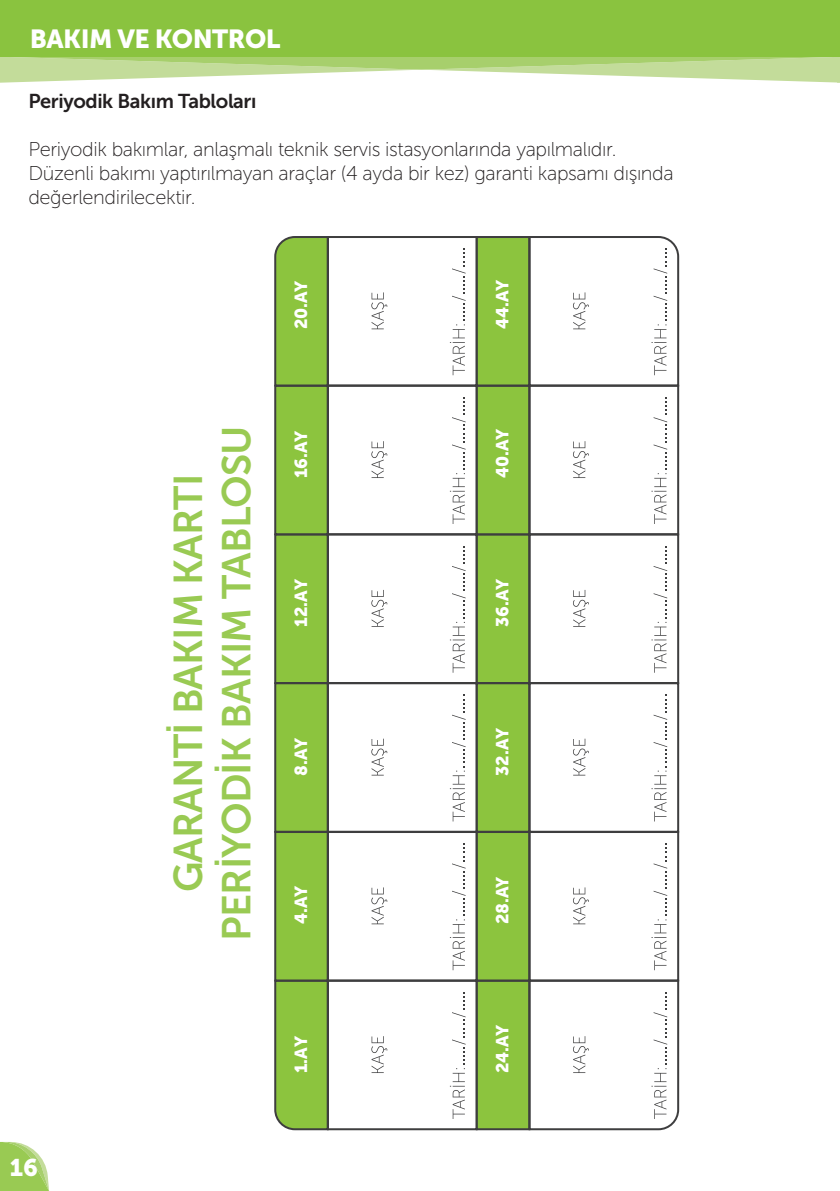
<style>
.page{position:relative;width:840px;height:1191px;background:#fff}
.page>*{position:absolute;margin:0;border:0;box-sizing:border-box;transform-origin:0 0}
.t1{font:40px "Museo Sans 700";letter-spacing:-.02em;color:#99ca53}
.t2{font:26px "Museo Sans 900";letter-spacing:-.02em;color:#fff}
.t3{font:24px "Museo Sans 900";color:#fff}
.t4{font:20px "Museo Sans 100";letter-spacing:-.02em;color:#231f20}
.t5{font:20px "Museo Sans 700";letter-spacing:-.02em;color:#231f20}
.t6{font:17.4px "Museo Sans 900";letter-spacing:-.005em;color:#fff}
</style>
<div class="page">
<svg style="left:0;top:1142px;width:49px;height:49px;background:#acd374"></svg>
<svg style="left:274px;top:981px;width:55px;height:150px;background:#89bd42"></svg>
<div style="left:327px;top:979px;width:150px;height:151px;border:2px solid #3e3e3f"></div>
<svg style="left:371px;top:1036px;width:16px;height:37px"></svg>
<div style="left:274px;top:831px;width:54px;height:150px;background:#8cc43e;border:2px solid #3e3e3f"></div>
<div style="left:327px;top:831px;width:150px;height:150px;border:2px solid #3e3e3f"></div>
<svg style="left:371px;top:887px;width:16px;height:37px"></svg>
<div style="left:274px;top:682px;width:54px;height:150px;background:#8cc43e;border:2px solid #3e3e3f"></div>
<div style="left:327px;top:682px;width:150px;height:150px;border:2px solid #3e3e3f"></div>
<svg style="left:371px;top:738px;width:16px;height:37px"></svg>
<div style="left:274px;top:533px;width:54px;height:151px;background:#8cc43e;border:2px solid #3e3e3f"></div>
<div style="left:327px;top:533px;width:150px;height:151px;border:2px solid #3e3e3f"></div>
<svg style="left:371px;top:590px;width:16px;height:37px"></svg>
<div style="left:274px;top:385px;width:54px;height:150px;background:#8cc43e;border:2px solid #3e3e3f"></div>
<div style="left:327px;top:385px;width:150px;height:150px;border:2px solid #3e3e3f"></div>
<svg style="left:371px;top:441px;width:16px;height:37px"></svg>
<svg style="left:274px;top:236px;width:55px;height:151px;background:#88bb41"></svg>
<div style="left:327px;top:236px;width:150px;height:150px;border:2px solid #3e3e3f"></div>
<svg style="left:371px;top:292px;width:16px;height:37px"></svg>
<svg style="left:449px;top:992px;width:16px;height:127px"></svg>
<div style="left:475px;top:979px;width:55px;height:151px;background:#8cc43e;border:2px solid #3e3e3f"></div>
<div style="left:475px;top:831px;width:55px;height:150px;background:#8cc43e;border:2px solid #3e3e3f"></div>
<div style="left:528px;top:831px;width:150px;height:150px;border:2px solid #3e3e3f"></div>
<svg style="left:573px;top:887px;width:15px;height:37px"></svg>
<div style="left:475px;top:682px;width:55px;height:150px;background:#8cc43e;border:2px solid #3e3e3f"></div>
<div style="left:528px;top:682px;width:150px;height:150px;border:2px solid #3e3e3f"></div>
<svg style="left:573px;top:738px;width:15px;height:37px"></svg>
<div style="left:475px;top:533px;width:55px;height:151px;background:#8cc43e;border:2px solid #3e3e3f"></div>
<div style="left:528px;top:533px;width:150px;height:151px;border:2px solid #3e3e3f"></div>
<svg style="left:573px;top:590px;width:15px;height:37px"></svg>
<div style="left:475px;top:385px;width:55px;height:150px;background:#8cc43e;border:2px solid #3e3e3f"></div>
<div style="left:528px;top:385px;width:150px;height:150px;border:2px solid #3e3e3f"></div>
<svg style="left:573px;top:441px;width:15px;height:37px"></svg>
<div style="left:475px;top:236px;width:55px;height:150px;background:#8cc43e;border:2px solid #3e3e3f"></div>
<svg style="left:527px;top:978px;width:152px;height:153px"></svg>
<svg style="left:449px;top:843px;width:16px;height:127px"></svg>
<svg style="left:651px;top:843px;width:15px;height:127px"></svg>
<svg style="left:449px;top:695px;width:16px;height:126px"></svg>
<svg style="left:651px;top:695px;width:15px;height:126px"></svg>
<svg style="left:450px;top:546px;width:15px;height:126px"></svg>
<svg style="left:651px;top:546px;width:15px;height:126px"></svg>
<svg style="left:449px;top:397px;width:16px;height:127px"></svg>
<svg style="left:651px;top:397px;width:15px;height:127px"></svg>
<svg style="left:449px;top:249px;width:16px;height:126px"></svg>
<svg style="left:527px;top:236px;width:152px;height:151px"></svg>
<svg style="left:0;top:57px;width:839px;height:26px"></svg>
<div style="left:0;top:0;width:839px;height:57px;background:#8ac33f"></div>
<p class="t2" style="left:30px;top:24px;width:252px">BAKIM VE KONTROL</p>
<p class="t5" style="left:28px;top:90px;width:229px">Periyodik Bakım Tabloları</p>
<p class="t4" style="left:28px;top:139px;width:589px">Periyodik bakımlar, anlaşmalı teknik servis istasyonlarında yapılmalıdır.</p>
<p class="t4" style="left:28px;top:163px;width:646px">Düzenli bakımı yaptırılmayan araçlar (4 ayda bir kez) garanti kapsamı dışında</p>
<p class="t4" style="left:28px;top:187px;width:169px">değerlendirilecektir.</p>
<p class="t3" style="left:10px;top:1154px;width:30px">16</p>
<p class="t1" style="left:166px;top:892px;width:420px;rotate:-90deg">GARANTİ BAKIM KARTI</p>
<p class="t1" style="left:214px;top:941px;width:517px;rotate:-90deg">PERİYODİK BAKIM TABLOSU</p>
<p class="t6" style="left:291px;top:329px;width:50px;rotate:-90deg">20.AY</p>
<p class="t6" style="left:291px;top:478px;width:49px;rotate:-90deg">16.AY</p>
<p class="t6" style="left:291px;top:627px;width:49px;rotate:-90deg">12.AY</p>
<p class="t6" style="left:291px;top:775px;width:40px;rotate:-90deg">8.AY</p>
<p class="t6" style="left:291px;top:924px;width:40px;rotate:-90deg">4.AY</p>
<p class="t6" style="left:291px;top:1073px;width:39px;rotate:-90deg">1.AY</p>
<p class="t6" style="left:492px;top:329px;width:51px;rotate:-90deg">44.AY</p>
<p class="t6" style="left:492px;top:478px;width:51px;rotate:-90deg">40.AY</p>
<p class="t6" style="left:492px;top:627px;width:50px;rotate:-90deg">36.AY</p>
<p class="t6" style="left:492px;top:775px;width:50px;rotate:-90deg">32.AY</p>
<p class="t6" style="left:492px;top:924px;width:50px;rotate:-90deg">28.AY</p>
<p class="t6" style="left:492px;top:1073px;width:50px;rotate:-90deg">24.AY</p>
</div>
